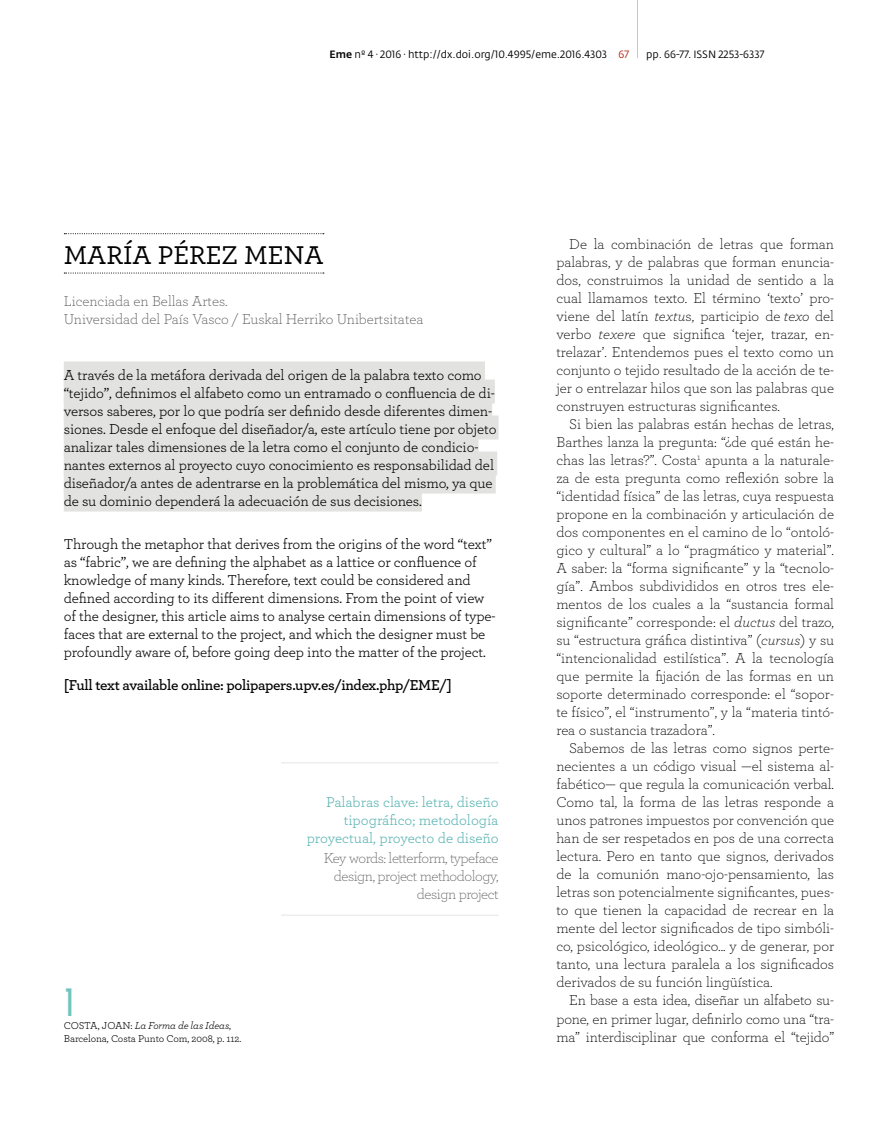
<style>
.page{position:relative;width:893px;height:1127px;background:#fff}
.page>*{position:absolute;margin:0;border:0;box-sizing:border-box;transform-origin:0 0}
.t1{font:700 36px "Politica";color:#72c4bf}
.t2{font:500 27px "Archer";color:#000}
.t3{font:300 15px/18px "Archer";letter-spacing:-.005em;color:#000;text-align:justify}
.t4{font:15px/18px "Archer";letter-spacing:-.01em;color:#000}
.t5{font:15px/18px "Archer";color:#5bb3b3;text-align:right}
.t6{font:300 15px/18px "Archer";letter-spacing:-.005em;color:#575756}
.t7{font:300 15px/18px "Archer";letter-spacing:-.03em;color:#646363;text-align:right}
.t8{font:600 15px "Archer";letter-spacing:-.02em;color:#000}
.t9{font:10.5px "Fedra Sans Pro";color:#000}
.t10{font:10.5px/12.6px "Archer";letter-spacing:-.01em;color:#000}
.s1{font-weight:500}
.s2{color:#b32012}
.s3{font-style:italic}
</style>
<div class="page">
<hr style="left:637px;top:0;width:1px;height:58px;background:#c7c8c3">
<svg style="left:64px;top:233px;width:260px;height:1px"></svg>
<svg style="left:64px;top:272px;width:260px;height:2px"></svg>
<div style="left:64px;top:361px;width:421px;height:24px;background:#e2e2e0"></div>
<div style="left:64px;top:379px;width:431px;height:24px;background:#e2e2e0"></div>
<div style="left:64px;top:397px;width:428px;height:24px;background:#e2e2e0"></div>
<div style="left:64px;top:415px;width:435px;height:24px;background:#e2e2e0"></div>
<div style="left:64px;top:433px;width:414px;height:24px;background:#e2e2e0"></div>
<div style="left:64px;top:451px;width:433px;height:24px;background:#e2e2e0"></div>
<div style="left:64px;top:469px;width:432px;height:24px;background:#e2e2e0"></div>
<div style="left:64px;top:487px;width:358px;height:24px;background:#e2e2e0"></div>
<hr style="left:281px;top:762px;width:218px;height:1px;background:#ededed">
<hr style="left:281px;top:914px;width:218px;height:2px;background:#ededed">
<p class="t9" style="left:329px;top:48px;width:301px"><span class="s1">Eme</span> nº 4 · 2016 · http://dx.doi.org/10.4995/eme.2016.4303 <span class="s2">67</span></p>
<p class="t9" style="left:646px;top:48px;width:120px">pp. 66-77. ISSN 2253-6337</p>
<h2 class="t2" style="left:64px;top:236px;width:261px">MARÍA PÉREZ MENA</h2>
<p class="t6" style="left:64px;top:291px;width:361px">Licenciada en Bellas Artes.<br>Universidad del País Vasco / Euskal Herriko Unibertsitatea</p>
<p class="t4" style="left:64px;top:365px;width:434px">A través de la metáfora derivada del origen de la palabra texto como “tejido”, definimos el alfabeto como un entramado o confluencia de di&shy;versos saberes, por lo que podría ser definido desde diferentes dimen&shy;siones. Desde el enfoque del diseñador/a, este artículo tiene por objeto analizar tales dimensiones de la letra como el conjunto de condicio&shy;nantes externos al proyecto cuyo conocimiento es responsabilidad del diseñador/a antes de adentrarse en la problemática del mismo, ya que de su dominio dependerá la adecuación de sus decisiones.</p>
<p class="t4" style="left:64px;top:534px;width:433px">Through the metaphor that derives from the origins of the word “text” as “fabric”, we are defining the alphabet as a lattice or confluence of knowledge of many kinds. Therefore, text could be considered and defined according to its different dimensions. From the point of view of the designer, this article aims to analyse certain dimensions of type&shy;faces that are external to the project, and which the designer must be profoundly aware of, before going deep into the matter of the project.</p>
<p class="t8" style="left:64px;top:674px;width:390px">[Full text available online: polipapers.upv.es/index.php/EME/]</p>
<p class="t5" style="left:307px;top:792px;width:193px">Palabras clave: letra, diseño tipográfico; metodología proyectual, proyecto de diseño</p>
<h1 class="t1" style="left:64px;top:978px;width:12px">1</h1>
<p class="t10" style="left:64px;top:1018px;width:179px">COSTA, JOAN: <span class="s3">La Forma de las Ideas</span>,<br>Barcelona, Costa Punto Com, 2008, p. 112.</p>
<p class="t7" style="left:324px;top:848px;width:176px">Key words: letterform, typeface design, project methodology, design project</p>
<p class="t3" style="left:556px;top:235px;width:279px;text-indent:13px">De la combinación de letras que forman palabras, y de palabras que forman enuncia&shy;dos, construimos la unidad de sentido a la cual llamamos texto. El término ‘texto’ pro&shy;viene del latín <span class="s3">textu</span>s, participio de <span class="s3">texo</span> del verbo <span class="s3">texere</span> que significa ‘tejer, trazar, en&shy;trelazar’. Entendemos pues el texto como un conjunto o tejido resultado de la acción de te&shy;jer o entrelazar hilos que son las palabras que construyen estructuras significantes.</p>
<p class="t3" style="left:556px;top:415px;width:279px;text-indent:13px">Si bien las palabras están hechas de letras, Barthes lanza la pregunta: “¿de qué están he&shy;chas las letras?”. Costa<sup>1</sup> apunta a la naturale&shy;za de esta pregunta como reflexión sobre la “identidad física” de las letras, cuya respuesta propone en la combinación y articulación de dos componentes en el camino de lo “ontoló&shy;gico y cultural” a lo “pragmático y material”.<br>A saber: la “forma significante” y la “tecnolo&shy;gía”. Ambos subdivididos en otros tres ele&shy;mentos de los cuales a la “sustancia formal significante” corresponde: el <span class="s3">ductus</span> del trazo, su “estructura gráfica distintiva” (<span class="s3">cursus</span>) y su “intencionalidad estilística”. A la tecnología que permite la fijación de las formas en un soporte determinado corresponde: el “sopor&shy;te físico”, el “instrumento”, y la “materia tintó&shy;rea o sustancia trazadora”.</p>
<p class="t3" style="left:556px;top:739px;width:279px;text-indent:13px">Sabemos de las letras como signos perte&shy;necientes a un código visual —el sistema al&shy;fabético— que regula la comunicación verbal.<br>Como tal, la forma de las letras responde a unos patrones impuestos por convención que han de ser respetados en pos de una correcta lectura. Pero en tanto que signos, derivados de la comunión mano-ojo-pensamiento, las letras son potencialmente significantes, pues&shy;to que tienen la capacidad de recrear en la mente del lector significados de tipo simbóli&shy;co, psicológico, ideológico... y de generar, por tanto, una lectura paralela a los significados derivados de su función lingüística.</p>
<p class="t3" style="left:556px;top:991px;width:279px;text-indent:13px">En base a esta idea, diseñar un alfabeto su&shy;pone, en primer lugar, definirlo como una “tra&shy;ma” interdisciplinar que conforma el “tejido”</p>
</div>
